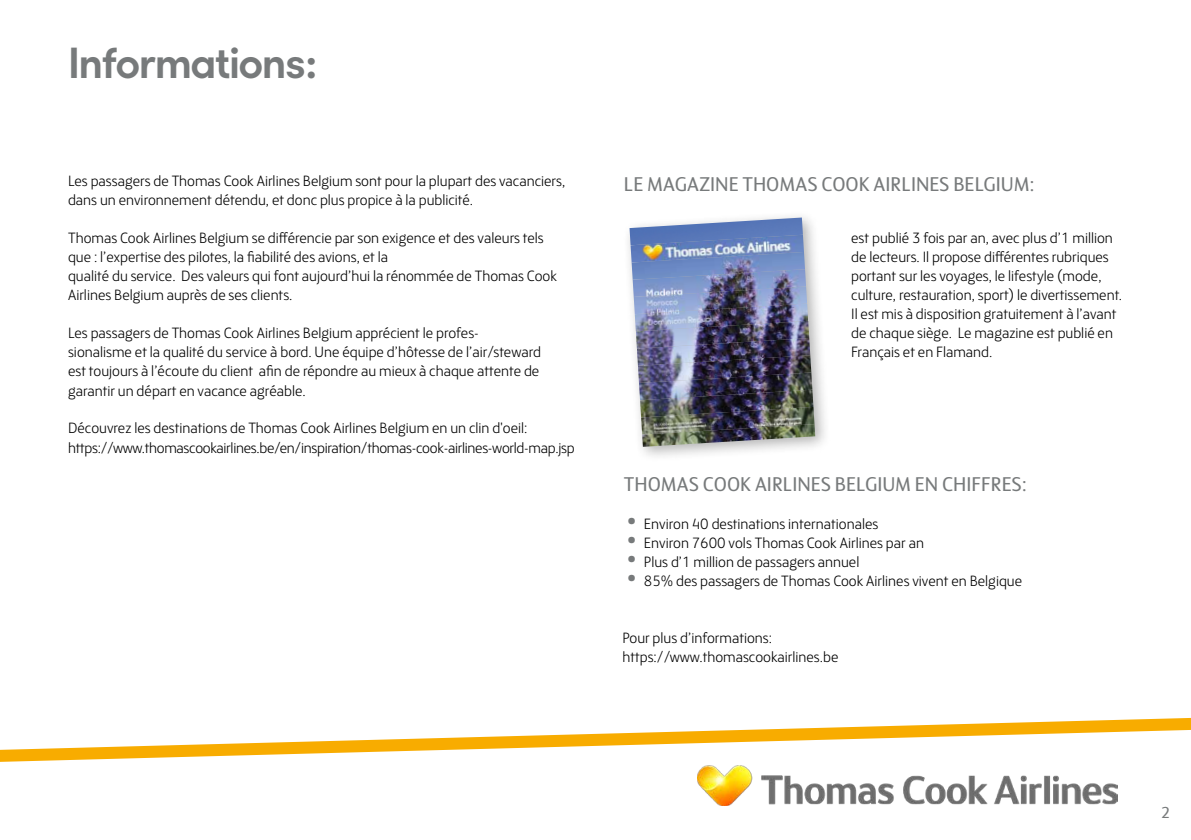
<style>
.page{position:relative;width:1191px;height:840px;background:#fff}
.page>*{position:absolute;margin:0;border:0;box-sizing:border-box;transform-origin:0 0}
.t1{font:700 44px "Thomas Headline";letter-spacing:-.02em;color:#777a7b}
.t2{font:20px "FS Blake";color:#777a7b}
.t3{font:16px "FS Blake";color:#777a7b}
.t4{font:300 15px/19px "FS Blake";color:#000}
.t5{font:300 15px/19px "FS Blake";letter-spacing:-.02em;color:#000}
.s1{font-size:28px;color:#777a7b}
</style>
<div class="page">
<svg style="left:0;top:717px;width:1191px;height:89px"></svg>
<img style="left:697px;top:765px;width:420px;height:40px">
<div style="left:621px;top:209px;width:210px;height:253px;background:#000;opacity:.3"></div>
<img style="left:629px;top:217px;width:174px;height:28px">
<img style="left:630px;top:234px;width:174px;height:28px">
<img style="left:631px;top:252px;width:174px;height:27px">
<img style="left:632px;top:269px;width:174px;height:28px">
<img style="left:633px;top:286px;width:174px;height:28px">
<img style="left:635px;top:303px;width:173px;height:28px">
<img style="left:636px;top:320px;width:173px;height:28px">
<img style="left:637px;top:338px;width:173px;height:27px">
<img style="left:638px;top:355px;width:173px;height:28px">
<img style="left:639px;top:372px;width:173px;height:28px">
<img style="left:640px;top:389px;width:173px;height:28px">
<img style="left:641px;top:406px;width:173px;height:28px">
<img style="left:642px;top:424px;width:173px;height:22px">
<h1 class="t1" style="left:68px;top:37px;width:251px">Informations:</h1>
<p class="t4" style="left:68px;top:171px;width:499px">Les passagers de Thomas Cook Airlines Belgium sont pour la plupart des vacanciers, dans un environnement détendu, et donc plus propice à la publicité.</p>
<p class="t4" style="left:68px;top:228px;width:490px">Thomas Cook Airlines Belgium se différencie par son exigence et des valeurs tels que : l’expertise des pilotes, la fiabilité des avions, et la<br>qualité du service. Des valeurs qui font aujourd’hui la rénommée de Thomas Cook Airlines Belgium auprès de ses clients.</p>
<p class="t4" style="left:68px;top:323px;width:474px">Les passagers de Thomas Cook Airlines Belgium apprécient le profes&shy;sionalisme et la qualité du service à bord. Une équipe d’hôtesse de l’air/steward est toujours à l’écoute du client afin de répondre au mieux à chaque attente de garantir un départ en vacance agréable.</p>
<p class="t5" style="left:68px;top:418px;width:508px">Découvrez les destinations de Thomas Cook Airlines Belgium en un clin d'oeil: https://www.thomascookairlines.be/en/inspiration/thomas-cook-airlines-world-map.jsp</p>
<h2 class="t2" style="left:624px;top:170px;width:412px">LE MAGAZINE THOMAS COOK AIRLINES BELGIUM:</h2>
<p class="t4" style="left:851px;top:228px;width:272px">est publié 3 fois par an, avec plus d’1 million de lecteurs. Il propose différentes rubriques portant sur les voyages, le lifestyle (mode, culture, restauration, sport) le divertissement.<br>Il est mis à disposition gratuitement à l’avant de chaque siège. Le magazine est publié en Français et en Flamand.</p>
<h2 class="t2" style="left:624px;top:469px;width:404px">THOMAS COOK AIRLINES BELGIUM EN CHIFFRES:</h2>
<p class="t4" style="left:627px;top:513px;width:253px"><span class="s1">•</span> Environ 40 destinations internationales</p>
<p class="t4" style="left:627px;top:532px;width:299px"><span class="s1">•</span> Environ 7600 vols Thomas Cook Airlines par an</p>
<p class="t4" style="left:627px;top:551px;width:234px"><span class="s1">•</span> Plus d’1 million de passagers annuel</p>
<p class="t4" style="left:627px;top:570px;width:397px"><span class="s1">•</span> 85% des passagers de Thomas Cook Airlines vivent en Belgique</p>
<p class="t4" style="left:622px;top:627px;width:217px">Pour plus d’informations: https://www.thomascookairlines.be</p>
<p class="t3" style="left:1161px;top:800px;width:11px">2</p>
</div>
